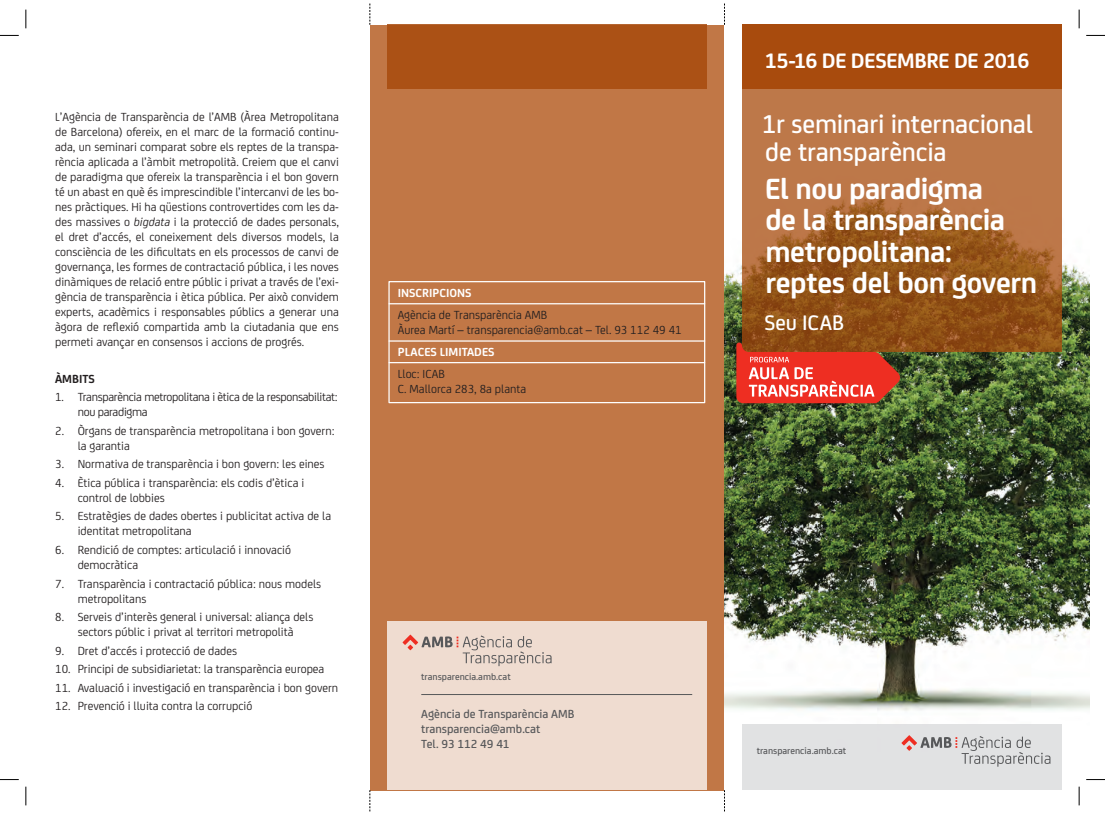
<style>
.page{position:relative;width:1105px;height:815px;background:#fff}
.page>*{position:absolute;margin:0;border:0;box-sizing:border-box;transform-origin:0 0}
.t1{font:700 31.25px/31.2px "FS Joey";letter-spacing:-.015em;color:#fff}
.t2{font:500 27.5px/27.5px "FS Joey";letter-spacing:-.01em;color:#fff}
.t3{font:500 22.5px "FS Joey";letter-spacing:.005em;color:#fff}
.t4{font:700 22.38px "FS Joey";letter-spacing:-.02em;color:#fff}
.t5{font:12.5px/15px "FS Joey";color:#231f20}
.t6{font:12.5px/15px "FS Joey";letter-spacing:-.025em;color:#231f20}
.t7{font:500 12.5px/15px "FS Joey";color:#57585a}
.t8{font:700 12.5px "FS Joey";color:#fff}
.t9{font:700 12.5px "FS Joey";color:#231f20}
.t10{font:500 10px "FS Joey";color:#57585a}
.s1{font-style:italic}
</style>
<div class="page">
<div style="left:370px;top:25px;width:354px;height:765px;background:#c17746"></div>
<img style="left:724px;top:136px;width:365px;height:654px">
<div style="left:741px;top:725px;width:319px;height:65px;background:#dcdddf"></div>
<div style="left:387px;top:25px;width:319px;height:64px;background:#ab5115"></div>
<svg style="left:724px;top:4px;width:1px;height:21px"></svg>
<svg style="left:724px;top:790px;width:1px;height:21px"></svg>
<svg style="left:369px;top:4px;width:1px;height:21px"></svg>
<svg style="left:369px;top:790px;width:1px;height:21px"></svg>
<svg style="left:901px;top:735px;width:149px;height:32px"></svg>
<div style="left:387px;top:621px;width:319px;height:169px;background:#efdcd0"></div>
<hr style="left:421px;top:694px;width:271px;height:1px;background:#57585a">
<svg style="left:402px;top:635px;width:149px;height:31px"></svg>
<div style="left:388px;top:281px;width:317px;height:122px;border:1px solid #fff"></div>
<hr style="left:389px;top:303px;width:315px;height:1px;background:#fff">
<hr style="left:389px;top:362px;width:315px;height:1px;background:#fff">
<hr style="left:389px;top:340px;width:315px;height:2px;background:#fff">
<svg style="left:741px;top:89px;width:319px;height:263px;background:#a96733"></svg>
<div style="left:741px;top:25px;width:319px;height:64px;background:#a84b0d"></div>
<svg style="left:736px;top:343px;width:164px;height:60px;background:#d84d3a"></svg>
<svg style="left:0;top:35px;width:19px;height:1px"></svg>
<svg style="left:1086px;top:35px;width:18px;height:1px"></svg>
<svg style="left:0;top:779px;width:19px;height:1px"></svg>
<svg style="left:1085px;top:779px;width:19px;height:1px"></svg>
<svg style="left:25px;top:10px;width:2px;height:18px"></svg>
<svg style="left:25px;top:787px;width:2px;height:18px"></svg>
<svg style="left:1078px;top:10px;width:1px;height:18px"></svg>
<svg style="left:1077px;top:787px;width:2px;height:18px"></svg>
<p class="t5" style="left:55px;top:108px;width:285px;text-align:justify">L’Agència de Transparència de l’AMB (Àrea Metropolitana de Barcelona) ofereix, en el marc de la formació continu&shy;ada, un seminari comparat sobre els reptes de la transpa&shy;rència aplicada a l’àmbit metropolità. Creiem que el canvi de paradigma que ofereix la transparència i el bon govern té un abast en què és imprescindible l’intercanvi de les bo&shy;nes pràctiques. Hi ha qüestions controvertides com les da&shy;des massives o <span class="s1">bigdata</span> i la protecció de dades personals, el dret d’accés, el coneixement dels diversos models, la consciència de les dificultats en els processos de canvi de governança, les formes de contractació pública, i les noves dinàmiques de relació entre públic i privat a través de l’exi&shy;gència de transparència i ètica pública. Per això convidem experts, acadèmics i responsables públics a generar una àgora de reflexió compartida amb la ciutadania que ens permeti avançar en consensos i accions de progrés.</p>
<p class="t9" style="left:55px;top:369px;width:41px">ÀMBITS</p>
<p class="t6" style="left:78px;top:389px;width:261px;text-indent:-22px">1. Transparència metropolitana i ètica de la responsabilitat: nou paradigma</p>
<p class="t5" style="left:78px;top:422px;width:258px;text-indent:-22px">2. Òrgans de transparència metropolitana i bon govern: la garantia</p>
<p class="t5" style="left:55px;top:456px;width:271px">3. Normativa de transparència i bon govern: les eines</p>
<p class="t5" style="left:78px;top:475px;width:228px;text-indent:-22px">4. Ètica pública i transparència: els codis d’ètica i control de lobbies</p>
<p class="t5" style="left:78px;top:508px;width:255px;text-indent:-22px">5. Estratègies de dades obertes i publicitat activa de la identitat metropolitana</p>
<p class="t5" style="left:78px;top:542px;width:215px;text-indent:-23px">6. Rendició de comptes: articulació i innovació democràtica</p>
<p class="t5" style="left:78px;top:575px;width:245px;text-indent:-22px">7. Transparència i contractació pública: nous models metropolitans</p>
<p class="t5" style="left:55px;top:609px;width:260px;text-align:center">8. Serveis d’interès general i universal: aliança dels sectors públic i privat al territori metropolità</p>
<p class="t5" style="left:55px;top:642px;width:183px">9. Dret d’accés i protecció de dades</p>
<p class="t5" style="left:55px;top:661px;width:271px">10. Principi de subsidiarietat: la transparència europea</p>
<p class="t5" style="left:55px;top:679px;width:284px">11. Avaluació i investigació en transparència i bon govern</p>
<p class="t5" style="left:55px;top:698px;width:199px">12. Prevenció i lluita contra la corrupció</p>
<p class="t8" style="left:397px;top:284px;width:75px">INSCRIPCIONS</p>
<p class="t5" style="left:397px;top:307px;width:285px">Agència de Transparència AMB<br>Àurea Martí – transparencia@amb.cat – Tel. 93 112 49 41</p>
<p class="t8" style="left:397px;top:343px;width:98px">PLACES LIMITADES</p>
<p class="t5" style="left:397px;top:366px;width:130px">Lloc: ICAB<br>C. Mallorca 283, 8a planta</p>
<p class="t10" style="left:421px;top:670px;width:91px">transparencia.amb.cat</p>
<p class="t7" style="left:421px;top:706px;width:155px">Agència de Transparència AMB transparencia@amb.cat<br>Tel. 93 112 49 41</p>
<h3 class="t4" style="left:764px;top:44px;width:266px">15-16 DE DESEMBRE DE 2016</h3>
<h2 class="t2" style="left:761px;top:109px;width:272px">1r seminari internacional de transparència</h2>
<h1 class="t1" style="left:765px;top:171px;width:273px">El nou paradigma<br>de la transparència metropolitana: reptes del bon govern</h1>
<h3 class="t3" style="left:764px;top:306px;width:81px">Seu ICAB</h3>
<p class="t10" style="left:756px;top:743px;width:91px">transparencia.amb.cat</p>
</div>
